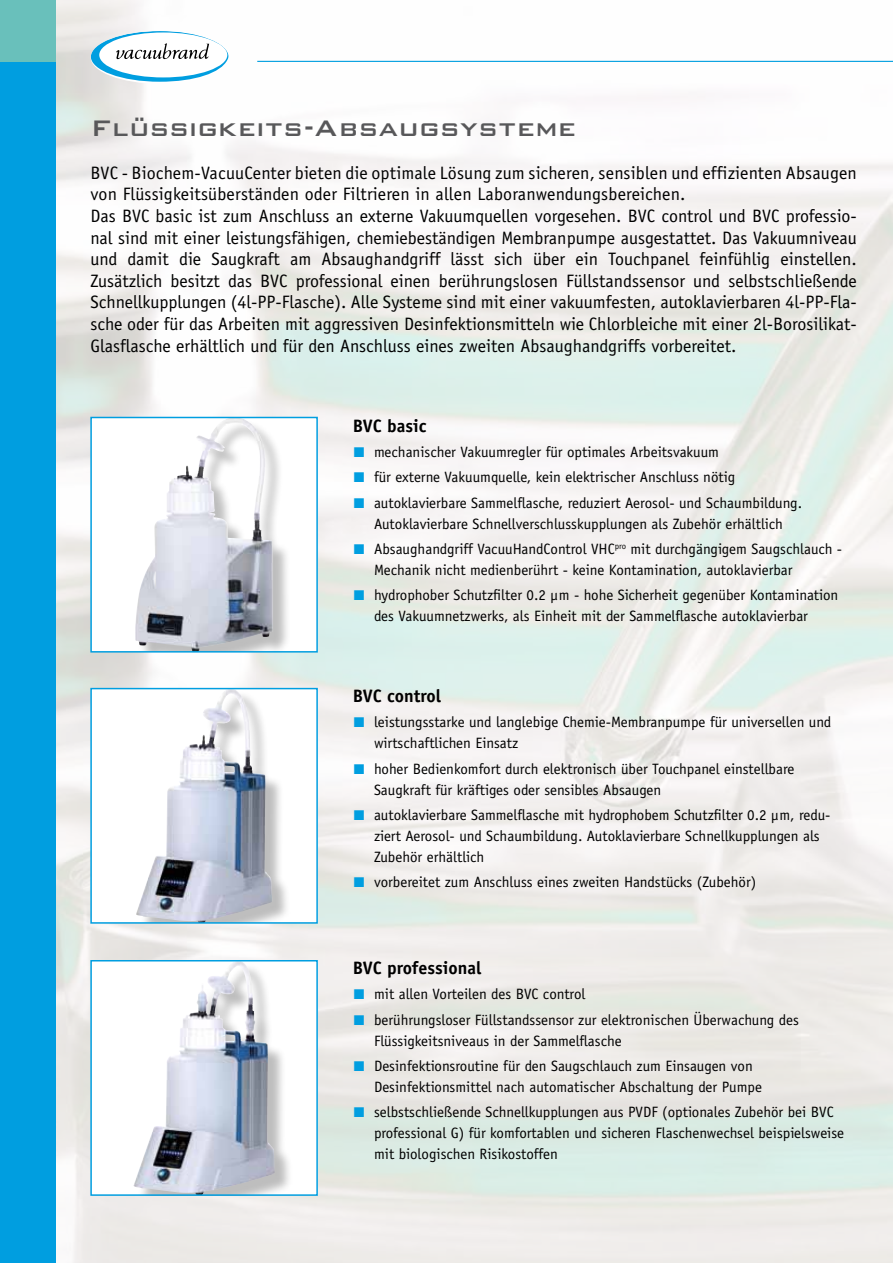
<style>
.page{position:relative;width:893px;height:1263px;background:#fff}
.page>*{position:absolute;margin:0;border:0;box-sizing:border-box;transform-origin:0 0}
.t1{font:500 30px "Bank Gothic BT";letter-spacing:.01em;color:#58585a}
.t2{font:18px/21.6px "Officina Sans";color:#000}
.t3{font:700 18px "Officina Sans";color:#000}
.t4{font:15px/21px "Officina Sans";color:#000}
.s1{font-family:"Arial";font-size:21px;color:#009ee0}
</style>
<div class="page">
<img style="left:55px;top:0;width:838px;height:1263px">
<div style="left:0;top:59px;width:55px;height:1204px;background:#009ee0"></div>
<svg style="left:91px;top:31px;width:138px;height:51px"></svg>
<hr style="left:257px;top:61px;width:636px;height:1px;background:#009ee0">
<div style="left:91px;top:417px;width:226px;height:235px;background:#fff"></div>
<div style="left:138px;top:420px;width:154px;height:232px;background:#000;opacity:.26"></div>
<img style="left:171px;top:420px;width:64px;height:61px">
<div style="left:90px;top:417px;width:228px;height:235px;border:2px solid #009ee0"></div>
<div style="left:0;top:0;width:55px;height:61px;background:#69c0bb"></div>
<div style="left:91px;top:689px;width:226px;height:234px;background:#fff"></div>
<div style="left:139px;top:691px;width:152px;height:232px;background:#000;opacity:.26"></div>
<img style="left:179px;top:691px;width:49px;height:91px">
<div style="left:90px;top:688px;width:228px;height:236px;border:2px solid #009ee0"></div>
<div style="left:91px;top:961px;width:226px;height:234px;background:#fff"></div>
<div style="left:136px;top:963px;width:157px;height:232px;background:#000;opacity:.26"></div>
<img style="left:196px;top:963px;width:41px;height:52px">
<div style="left:90px;top:960px;width:228px;height:236px;border:2px solid #009ee0"></div>
<h1 class="t1" style="left:90px;top:111px;width:487px">Flüssigkeits-Absaugsysteme</h1>
<p class="t2" style="left:90px;top:162px;width:768px">BVC - Biochem-VacuuCenter bieten die optimale Lösung zum sicheren, sensiblen und effizienten Absaugen von Flüssigkeitsüberständen oder Filtrieren in allen Laboranwendungsbereichen.<br>Das BVC basic ist zum Anschluss an externe Vakuumquellen vorgesehen. BVC control und BVC professio&shy;nal sind mit einer leistungsfähigen, chemiebeständigen Membranpumpe ausgestattet. Das Vakuumniveau und damit die Saugkraft am Absaughandgriff lässt sich über ein Touchpanel feinfühlig einstellen.<br>Zusätzlich besitzt das BVC professional einen berührungslosen Füllstandssensor und selbstschließende Schnellkupplungen (4l-PP-Flasche). Alle Systeme sind mit einer vakuumfesten, autoklavierbaren 4l-PP-Fla&shy;sche oder für das Arbeiten mit aggressiven Desinfektionsmitteln wie Chlorbleiche mit einer 2l-Borosilikat-Glasflasche erhältlich und für den Anschluss eines zweiten Absaughandgriffs vorbereitet.</p>
<p class="t3" style="left:353px;top:415px;width:75px">BVC basic</p>
<p class="t4" style="left:353px;top:442px;width:368px"><span class="s1">■</span> mechanischer Vakuumregler für optimales Arbeitsvakuum</p>
<p class="t4" style="left:353px;top:467px;width:384px"><span class="s1">■</span> für externe Vakuumquelle, kein elektrischer Anschluss nötig</p>
<p class="t4" style="left:353px;top:492px;width:451px;text-align:center"><span class="s1">■</span> autoklavierbare Sammelflasche, reduziert Aerosol- und Schaumbildung.<br>Autoklavierbare Schnellverschlusskupplungen als Zubehör erhältlich</p>
<p class="t4" style="left:374px;top:538px;width:470px;text-indent:-21px"><span class="s1">■</span> Absaughandgriff VacuuHandControl VHC<sup>pro</sup> mit durchgängigem Saugschlauch -<br>Mechanik nicht medienberührt - keine Kontamination, autoklavierbar</p>
<p class="t4" style="left:374px;top:585px;width:466px;text-indent:-21px"><span class="s1">■</span> hydrophober Schutzfilter 0.2 μm - hohe Sicherheit gegenüber Kontamination des Vakuumnetzwerks, als Einheit mit der Sammelflasche autoklavierbar</p>
<p class="t3" style="left:353px;top:685px;width:90px">BVC control</p>
<p class="t4" style="left:374px;top:712px;width:459px;text-indent:-21px"><span class="s1">■</span> leistungsstarke und langlebige Chemie-Membranpumpe für universellen und wirtschaftlichen Einsatz</p>
<p class="t4" style="left:374px;top:758px;width:422px;text-indent:-21px"><span class="s1">■</span> hoher Bedienkomfort durch elektronisch über Touchpanel einstellbare<br>Saugkraft für kräftiges oder sensibles Absaugen</p>
<p class="t4" style="left:374px;top:804px;width:458px;text-indent:-21px"><span class="s1">■</span> autoklavierbare Sammelflasche mit hydrophobem Schutzfilter 0.2 µ m, redu&shy;ziert Aerosol- und Schaumbildung. Autoklavierbare Schnellkupplungen als<br>Zubehör erhältlich</p>
<p class="t4" style="left:353px;top:871px;width:405px"><span class="s1">■</span> vorbereitet zum Anschluss eines zweiten Handstücks (Zubehör)</p>
<p class="t3" style="left:353px;top:957px;width:130px">BVC professional</p>
<p class="t4" style="left:353px;top:984px;width:234px"><span class="s1">■</span> mit allen Vorteilen des BVC control</p>
<p class="t4" style="left:374px;top:1009px;width:426px;text-indent:-21px"><span class="s1">■</span> berührungsloser Füllstandssensor zur elektronischen Überwachung des<br>Flüssigkeitsniveaus in der Sammelflasche</p>
<p class="t4" style="left:374px;top:1055px;width:389px;text-indent:-21px"><span class="s1">■</span> Desinfektionsroutine für den Saugschlauch zum Einsaugen von<br>Desinfektionsmittel nach automatischer Abschaltung der Pumpe</p>
<p class="t4" style="left:374px;top:1102px;width:472px;text-indent:-21px"><span class="s1">■</span> selbstschließende Schnellkupplungen aus PVDF (optionales Zubehör bei BVC professional G) für komfortablen und sicheren Flaschenwechsel beispielsweise mit biologischen Risikostoffen</p>
</div>
